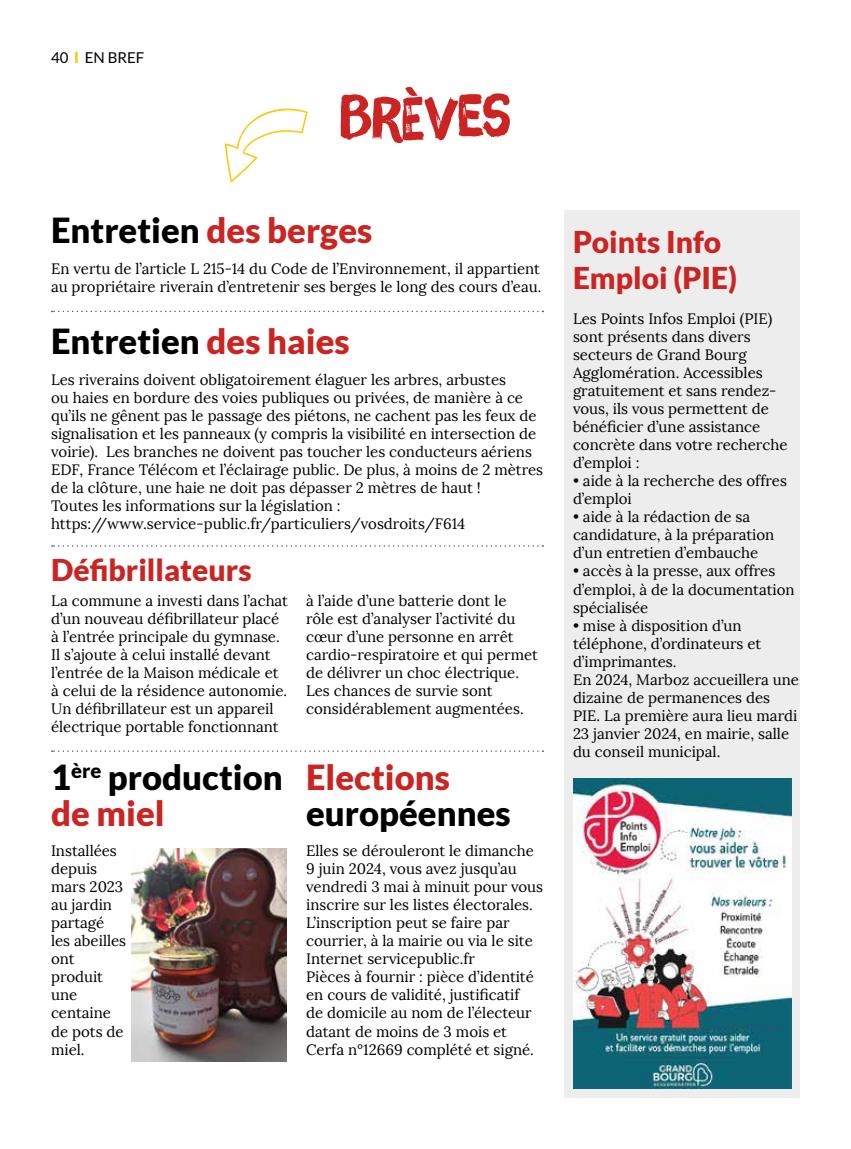
<style>
.page{position:relative;width:851px;height:1149px;background:#fff}
.page>*{position:absolute;margin:0;border:0;box-sizing:border-box;transform-origin:0 0}
.t1{font:58.5px "Brush Up";color:#ca2523}
.t2{font:900 34.5px/36px "Lato";color:#000}
.t3{font:900 34.5px "Lato";color:#ca2523}
.t4{font:900 30px/36px "Lato";color:#ca2523}
.t5{font:15px/18px "Lora";color:#000}
.t6{font:15px "Lato";color:#000}
.s1{font-weight:900;color:#fec811}
.s2{color:#ca2523}
</style>
<div class="page">
<svg style="left:225px;top:108px;width:83px;height:74px"></svg>
<svg style="left:52px;top:310px;width:491px;height:2px"></svg>
<svg style="left:52px;top:545px;width:491px;height:1px"></svg>
<svg style="left:52px;top:750px;width:491px;height:1px"></svg>
<div style="left:564px;top:210px;width:235px;height:887px;background:#ededed"></div>
<img style="left:573px;top:778px;width:218px;height:310px">
<img style="left:132px;top:848px;width:154px;height:212px">
<p class="t6" style="left:51px;top:49px;width:95px">40 <span class="s1">I</span> EN BREF</p>
<h1 class="t1" style="left:340px;top:82px;width:172px">BRÈVES</h1>
<h2 class="t2" style="left:51px;top:212px;width:323px">Entretien <span class="s2">des berges</span></h2>
<p class="t5" style="left:51px;top:260px;width:491px">En vertu de l’article L 215-14 du Code de l’Environnement, il appartient au propriétaire riverain d’entretenir ses berges le long des cours d’eau.</p>
<h2 class="t2" style="left:51px;top:323px;width:300px">Entretien <span class="s2">des haies</span></h2>
<p class="t5" style="left:51px;top:371px;width:493px">Les riverains doivent obligatoirement élaguer les arbres, arbustes<br>ou haies en bordure des voies publiques ou privées, de manière à ce qu’ils ne gênent pas le passage des piétons, ne cachent pas les feux de signalisation et les panneaux (y compris la visibilité en intersection de voirie). Les branches ne doivent pas toucher les conducteurs aériens EDF, France Télécom et l’éclairage public. De plus, à moins de 2 mètres de la clôture, une haie ne doit pas dépasser 2 mètres de haut !<br>Toutes les informations sur la législation : https://www.service-public.fr/particuliers/vosdroits/F614</p>
<h3 class="t4" style="left:51px;top:551px;width:202px">Défibrillateurs</h3>
<p class="t5" style="left:51px;top:591px;width:238px">La commune a investi dans l’achat d’un nouveau défibrillateur placé à l’entrée principale du gymnase.<br>Il s’ajoute à celui installé devant l’entrée de la Maison médicale et à celui de la résidence autonomie.<br>Un défibrillateur est un appareil électrique portable fonctionnant</p>
<p class="t5" style="left:306px;top:591px;width:233px">à l’aide d’une batterie dont le<br>rôle est d’analyser l’activité du cœur d’une personne en arrêt cardio-respiratoire et qui permet de délivrer un choc électrique.<br>Les chances de survie sont considérablement augmentées.</p>
<h2 class="t2" style="left:51px;top:758px;width:233px">1<sup>ère</sup> production <span class="s2">de miel</span></h2>
<p class="t5" style="left:51px;top:841px;width:77px">Installées depuis mars 2023 au jardin partagé les abeilles ont produit une centaine de pots de miel.</p>
<h2 class="t3" style="left:306px;top:756px;width:145px">Elections</h2>
<h2 class="t2" style="left:306px;top:794px;width:206px">européennes</h2>
<p class="t5" style="left:306px;top:841px;width:238px">Elles se dérouleront le dimanche<br>9 juin 2024, vous avez jusqu’au vendredi 3 mai à minuit pour vous inscrire sur les listes électorales.<br>L’inscription peut se faire par courrier, à la mairie ou via le site<br>Internet servicepublic.fr<br>Pièces à fournir : pièce d’identité en cours de validité, justificatif<br>de domicile au nom de l’électeur datant de moins de 3 mois et<br>Cerfa n°12669 complété et signé.</p>
<h3 class="t4" style="left:573px;top:223px;width:166px">Points Info<br>Emploi (PIE)</h3>
<p class="t5" style="left:573px;top:310px;width:216px">Les Points Infos Emploi (PIE) sont présents dans divers secteurs de Grand Bourg<br>Agglomération. Accessibles gratuitement et sans rendez&shy;vous, ils vous permettent de bénéficier d’une assistance concrète dans votre recherche d’emploi :</p>
<p class="t5" style="left:573px;top:472px;width:215px">• aide à la recherche des offres d’emploi</p>
<p class="t5" style="left:573px;top:508px;width:203px">• aide à la rédaction de sa candidature, à la préparation d’un entretien d’embauche</p>
<p class="t5" style="left:573px;top:562px;width:223px">• accès à la presse, aux offres d’emploi, à de la documentation spécialisée</p>
<p class="t5" style="left:573px;top:616px;width:227px">• mise à disposition d’un téléphone, d’ordinateurs et d’imprimantes.<br>En 2024, Marboz accueillera une dizaine de permanences des<br>PIE. La première aura lieu mardi<br>23 janvier 2024, en mairie, salle du conseil municipal.</p>
</div>
